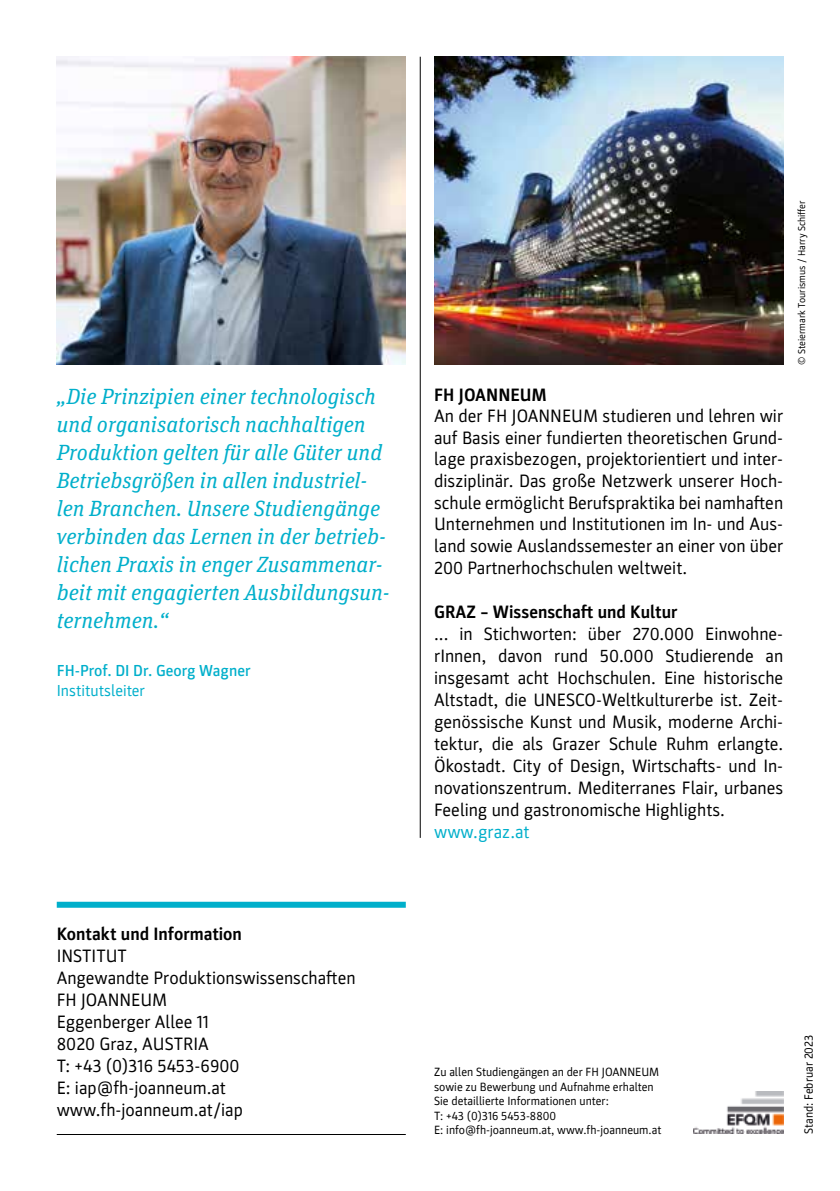
<style>
.page{position:relative;width:840px;height:1191px;background:#fff}
.page>*{position:absolute;margin:0;border:0;box-sizing:border-box;transform-origin:0 0}
.t1{font:italic 22px/28px "Unit Slab OT";color:#00afcb}
.t2{font:18px/22px "Parka";color:#000;text-align:justify}
.t3{font:700 18px "Parka";color:#000}
.t4{font:18px "Parka";color:#00afcb}
.t5{font:500 16px "Parka";color:#00afcb}
.t6{font:16px "Parka";color:#00afcb}
.t7{font:12px/14.4px "Parka";color:#000}
.t8{font:10px "Parka";color:#000}
</style>
<div class="page">
<img style="left:434px;top:57px;width:348px;height:308px">
<img style="left:57px;top:57px;width:348px;height:308px">
<hr style="left:57px;top:1134px;width:348px;height:1px;background:#000">
<div style="left:57px;top:901px;width:348px;height:6px;background:#00afcb"></div>
<img style="left:693px;top:1091px;width:89px;height:43px">
<hr style="left:419px;top:57px;width:1px;height:781px;background:#000">
<p class="t1" style="left:57px;top:382px;width:334px">„Die Prinzipien einer technologisch und organisatorisch nachhaltigen Produktion gelten für alle Güter und Betriebsgrößen in allen industriel&shy;len Branchen. Unsere Studiengänge verbinden das Lernen in der betrieb&shy;lichen Praxis in enger Zusammenar&shy;beit mit engagierten Ausbildungsun&shy;ternehmen.“</p>
<p class="t5" style="left:57px;top:662px;width:195px">FH-Prof. DI Dr. Georg Wagner</p>
<p class="t6" style="left:57px;top:682px;width:90px">Institutsleiter</p>
<p class="t3" style="left:57px;top:923px;width:186px">Kontakt und Information</p>
<p class="t2" style="left:57px;top:944px;width:300px;text-align:left">INSTITUT<br>Angewandte Produktionswissenschaften<br>FH JOANNEUM<br>Eggenberger Allee 11<br>8020 Graz, AUSTRIA<br>T: +43 (0)316 5453-6900<br>E: iap@fh-joanneum.at www.fh-joanneum.at/iap</p>
<p class="t3" style="left:434px;top:384px;width:114px">FH JOANNEUM</p>
<p class="t2" style="left:434px;top:405px;width:350px">An der FH JOANNEUM studieren und lehren wir auf Basis einer fundierten theoretischen Grund&shy;lage praxisbezogen, projektorientiert und inter&shy;disziplinär. Das große Netzwerk unserer Hoch&shy;schule ermöglicht Berufspraktika bei namhaften Unternehmen und Institutionen im In- und Aus&shy;land sowie Auslandssemester an einer von über 200 Partnerhochschulen weltweit.</p>
<p class="t3" style="left:434px;top:601px;width:245px">GRAZ – Wissenschaft und Kultur</p>
<p class="t2" style="left:434px;top:623px;width:350px">... in Stichworten: über 270.000 Einwohne&shy;rInnen, davon rund 50.000 Studierende an insgesamt acht Hochschulen. Eine historische Altstadt, die UNESCO-Weltkulturerbe ist. Zeit&shy;genössische Kunst und Musik, moderne Archi&shy;tektur, die als Grazer Schule Ruhm erlangte.<br>Ökostadt. City of Design, Wirtschafts- und In&shy;novationszentrum. Mediterranes Flair, urbanes Feeling und gastronomische Highlights.</p>
<p class="t4" style="left:434px;top:821px;width:97px">www.graz.at</p>
<p class="t8" style="left:795px;top:365px;width:166px;rotate:-90deg">© Steiermark Tourismus / Harry Schiffer</p>
<p class="t7" style="left:434px;top:1065px;width:229px">Zu allen Studiengängen an der FH JOANNEUM sowie zu Bewerbung und Aufnahme erhalten Sie detaillierte Informationen unter:<br>T: +43 (0)316 5453-8800<br>E: info@fh-joanneum.at, www.fh-joanneum.at</p>
<p class="t7" style="left:801px;top:1134px;width:101px;rotate:-90deg">Stand: Februar 2023</p>
</div>
